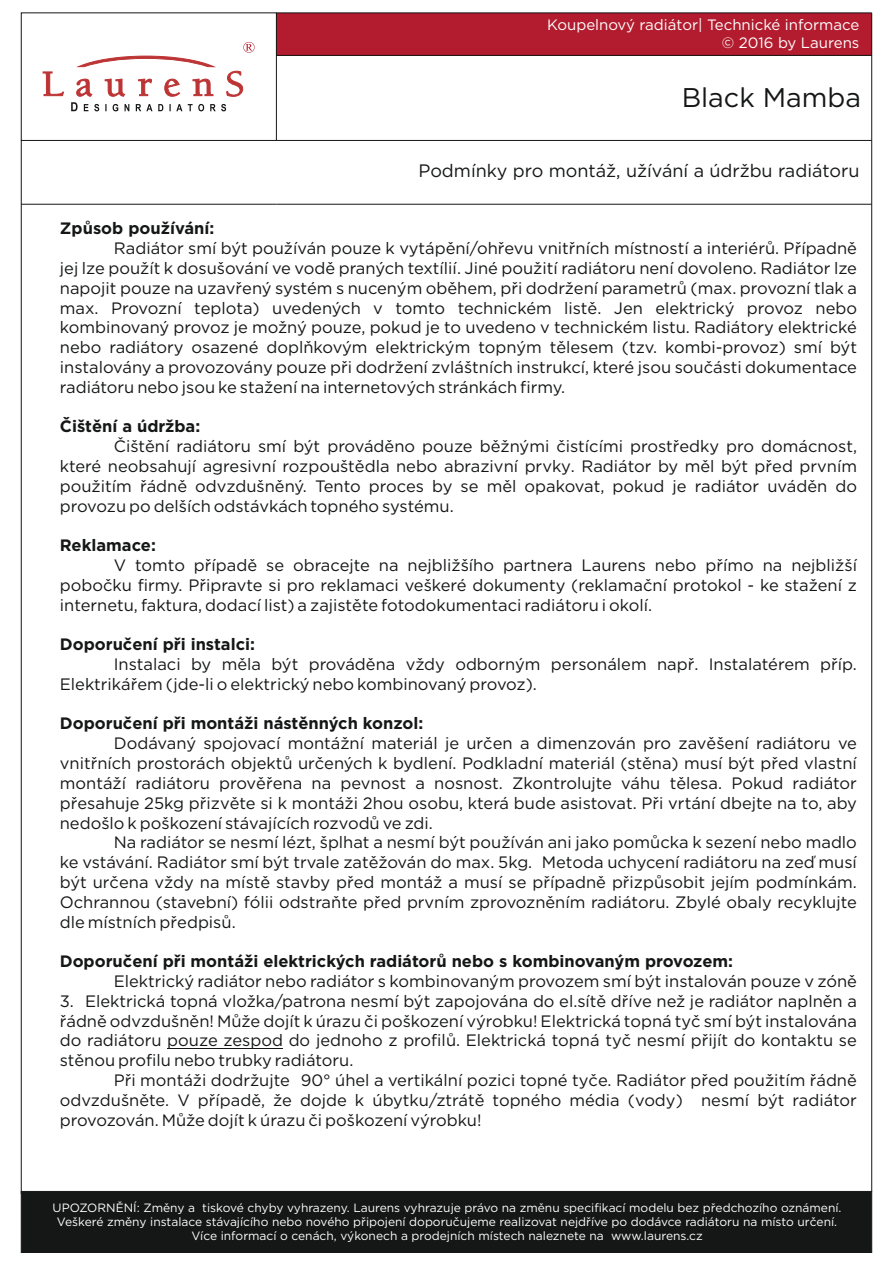
<style>
.page{position:relative;width:893px;height:1263px;background:#fff}
.page>*{position:absolute;margin:0;border:0;box-sizing:border-box;transform-origin:0 0}
.t1{font:27px "Gotham";color:#151616}
.t2{font:18px "Gotham";color:#151616}
.t3{font:16.5px/19.8px "Gotham";color:#151616;text-align:justify}
.t4{font:700 16.5px "Gotham";color:#151616}
.t5{font:15px/18px "Gotham";color:#fff;text-align:right}
.t6{font:12px/14.4px "Gotham";color:#fff;text-align:center}
</style>
<div class="page">
<div style="left:21px;top:1191px;width:851px;height:62px;background:#151616"></div>
<div style="left:276px;top:13px;width:596px;height:42px;background:#b21c2e"></div>
<svg style="left:43px;top:72px;width:21px;height:24px"></svg>
<svg style="left:71px;top:42px;width:184px;height:69px"></svg>
<div style="left:21px;top:13px;width:256px;height:128px;border:1px solid #151616"></div>
<hr style="left:21px;top:204px;width:255px;height:1px;background:#151616">
<hr style="left:21px;top:140px;width:1px;height:1054px;background:#151616">
<hr style="left:276px;top:204px;width:596px;height:1px;background:#151616">
<hr style="left:276px;top:13px;width:596px;height:1px;background:#151616">
<hr style="left:276px;top:55px;width:596px;height:1px;background:#151616">
<hr style="left:871px;top:13px;width:1px;height:1178px;background:#151616">
<hr style="left:276px;top:140px;width:596px;height:1px;background:#151616">
<hr style="left:167px;top:1048px;width:116px;height:1px;background:#151616">
<p class="t5" style="left:547px;top:16px;width:314px">Koupelnový radiátor| Technické informace © 2016 by Laurens</p>
<h1 class="t1" style="left:682px;top:85px;width:181px">Black Mamba</h1>
<p class="t2" style="left:418px;top:163px;width:442px">Podmínky pro montáž, užívání a údržbu radiátoru</p>
<p class="t4" style="left:60px;top:221px;width:156px">Způsob používání:</p>
<p class="t3" style="left:60px;top:239px;width:799px;text-indent:54px">Radiátor smí být používán pouze k vytápění/ohřevu vnitřních místností a interiérů. Případně jej lze použít k dosušování ve vodě praných textílií. Jiné použití radiátoru není dovoleno. Radiátor lze napojit pouze na uzavřený systém s nuceným oběhem, při dodržení parametrů (max. provozní tlak a max. Provozní teplota) uvedených v tomto technickém listě. Jen elektrický provoz nebo kombinovaný provoz je možný pouze, pokud je to uvedeno v technickém listu. Radiátory elektrické nebo radiátory osazené doplňkovým elektrickým topným tělesem (tzv. kombi-provoz) smí být instalovány a provozovány pouze při dodržení zvláštních instrukcí, které jsou součásti dokumentace radiátoru nebo jsou ke stažení na internetových stránkách firmy.</p>
<p class="t4" style="left:60px;top:419px;width:142px">Čištění a údržba:</p>
<p class="t3" style="left:60px;top:437px;width:799px;text-indent:54px">Čištění radiátoru smí být prováděno pouze běžnými čistícími prostředky pro domácnost, které neobsahují agresivní rozpouštědla nebo abrazivní prvky. Radiátor by měl být před prvním použitím řádně odvzdušněný. Tento proces by se měl opakovat, pokud je radiátor uváděn do provozu po delších odstávkách topného systému.</p>
<p class="t4" style="left:60px;top:538px;width:98px">Reklamace:</p>
<p class="t3" style="left:60px;top:556px;width:799px;text-indent:54px">V tomto případě se obracejte na nejbližšího partnera Laurens nebo přímo na nejbližší pobočku firmy. Připravte si pro reklamaci veškeré dokumenty (reklamační protokol - ke stažení z internetu, faktura, dodací list) a zajistěte fotodokumentaci radiátoru i okolí.</p>
<p class="t4" style="left:60px;top:637px;width:197px">Doporučení při instalci:</p>
<p class="t3" style="left:60px;top:655px;width:799px;text-indent:54px">Instalaci by měla být prováděna vždy odborným personálem např. Instalatérem příp.<br>Elektrikářem (jde-li o elektrický nebo kombinovaný provoz).</p>
<p class="t4" style="left:60px;top:716px;width:365px">Doporučení při montáži nástěnných konzol:</p>
<p class="t3" style="left:60px;top:734px;width:799px;text-indent:54px">Dodávaný spojovací montážní materiál je určen a dimenzován pro zavěšení radiátoru ve vnitřních prostorách objektů určených k bydlení. Podkladní materiál (stěna) musí být před vlastní montáží radiátoru prověřena na pevnost a nosnost. Zkontrolujte váhu tělesa. Pokud radiátor přesahuje 25kg přizvěte si k montáži 2hou osobu, která bude asistovat. Při vrtání dbejte na to, aby nedošlo k poškození stávajících rozvodů ve zdi.</p>
<p class="t3" style="left:60px;top:833px;width:799px;text-indent:54px">Na radiátor se nesmí lézt, šplhat a nesmí být používán ani jako pomůcka k sezení nebo madlo ke vstávání. Radiátor smí být trvale zatěžován do max. 5kg. Metoda uchycení radiátoru na zeď musí být určena vždy na místě stavby před montáž a musí se případně přizpůsobit jejím podmínkám.<br>Ochrannou (stavební) fólii odstraňte před prvním zprovozněním radiátoru. Zbylé obaly recyklujte dle místních předpisů.</p>
<p class="t4" style="left:60px;top:954px;width:675px">Doporučení při montáži elektrických radiátorů nebo s kombinovaným provozem:</p>
<p class="t3" style="left:114px;top:972px;width:745px">Elektrický radiátor nebo radiátor s kombinovaným provozem smí být instalován pouze v zóně</p>
<p class="t3" style="left:60px;top:992px;width:799px">3. Elektrická topná vložka/patrona nesmí být zapojována do el.sítě dříve než je radiátor naplněn a řádně odvzdušněn! Může dojít k úrazu či poškození výrobku! Elektrická topná tyč smí být instalována do radiátoru pouze zespod do jednoho z profilů. Elektrická topná tyč nesmí přijít do kontaktu se stěnou profilu nebo trubky radiátoru.</p>
<p class="t3" style="left:60px;top:1071px;width:799px;text-indent:54px">Při montáži dodržujte 90° úhel a vertikální pozici topné tyče. Radiátor před použitím řádně odvzdušněte. V případě, že dojde k úbytku/ztrátě topného média (vody) nesmí být radiátor provozován. Může dojít k úrazu či poškození výrobku!</p>
<p class="t6" style="left:53px;top:1201px;width:790px">UPOZORNĚNÍ: Změny a tiskové chyby vyhrazeny. Laurens vyhrazuje právo na změnu specifikací modelu bez předchozího oznámení.<br>Veškeré změny instalace stávajícího nebo nového připojení doporučujeme realizovat nejdříve po dodávce radiátoru na místo určení.<br>Více informací o cenách, výkonech a prodejních místech naleznete na www.laurens.cz</p>
</div>
